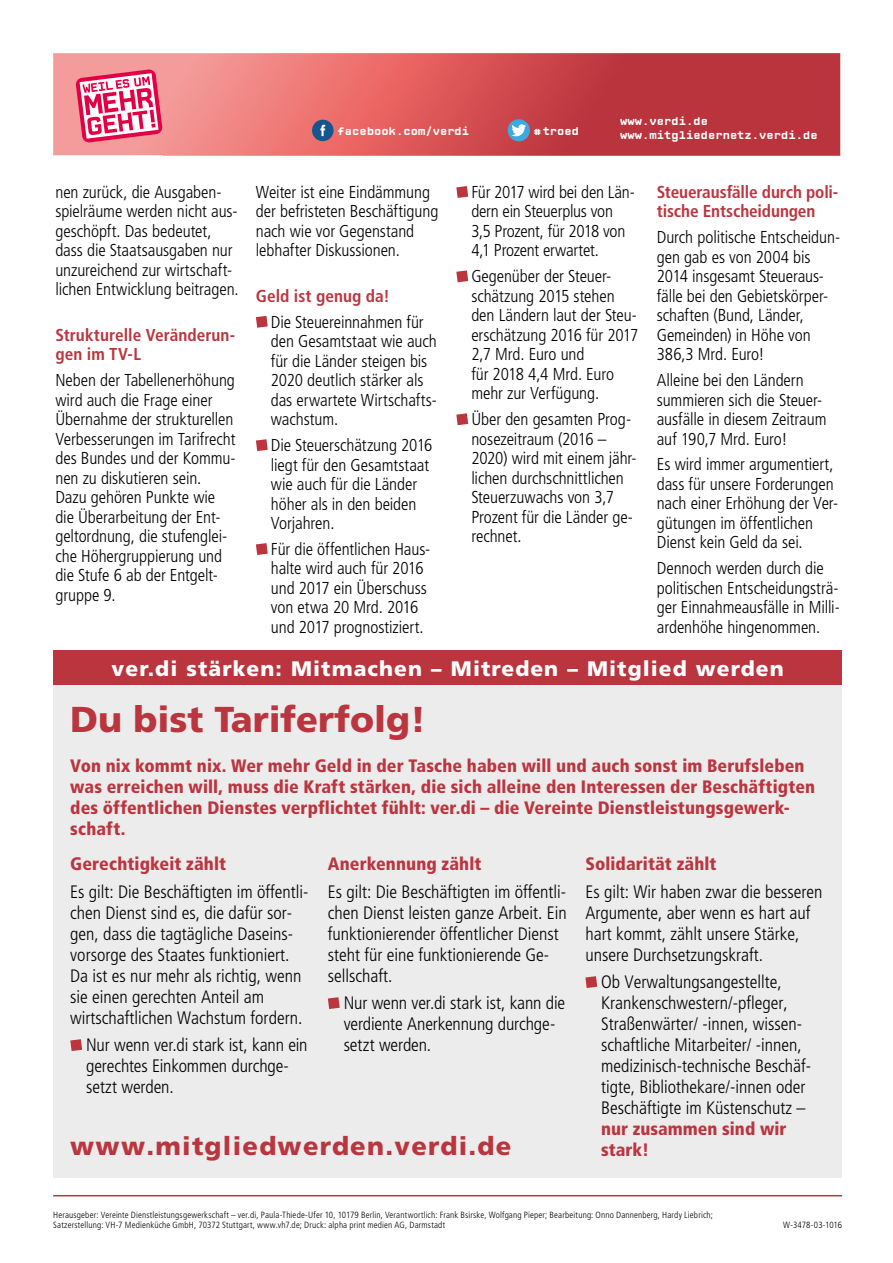
<style>
.page{position:relative;width:893px;height:1263px;background:#fff}
.page>*{position:absolute;margin:0;border:0;box-sizing:border-box;transform-origin:0 0}
.t1{font:900 36px "Frutiger LT Pro";color:#bb353e}
.t2{font:900 25.5px "Frutiger LT Pro";letter-spacing:.05em;color:#bb353e}
.t3{font:900 21px "Frutiger LT Pro";letter-spacing:.05em;color:#fff}
.t4{font:300 condensed 18px/21px "Frutiger LT Pro";color:#000}
.t5{font:900 condensed 18px/21px "Frutiger LT Pro";letter-spacing:.005em;color:#bb353e}
.t6{font:300 condensed 17.25px/19.5px "Frutiger LT Pro";letter-spacing:-.005em;color:#000}
.t7{font:700 condensed 17.25px/19.5px "Frutiger LT Pro";letter-spacing:-.005em;color:#bb353e}
.t8{font:700 11.25px/13.5px "CP Mono v 07";color:#fff}
.t9{font:300 condensed 9px/10.5px "Frutiger LT Pro";letter-spacing:.02em;color:#000}
.t10{font:300 condensed 9px "Frutiger LT Pro";letter-spacing:-.005em;color:#000}
</style>
<div class="page">
<hr style="left:53px;top:1195px;width:789px;height:1px;background:#bb353e">
<svg style="left:53px;top:53px;width:787px;height:103px;background:#d4595c"></svg>
<div style="left:508px;top:119px;width:22px;height:22px;background:#3aaae1;border-radius:50%"></div>
<svg style="left:511px;top:124px;width:15px;height:12px"></svg>
<div style="left:312px;top:120px;width:22px;height:21px;background:#14568d;border-radius:50%"></div>
<svg style="left:320px;top:125px;width:5px;height:11px"></svg>
<svg style="left:75px;top:69px;width:88px;height:74px"></svg>
<div style="left:53px;top:651px;width:789px;height:526px;background:#ececed"></div>
<div style="left:53px;top:651px;width:789px;height:34px;background:#bb353e"></div>
<svg style="left:70px;top:1039px;width:12px;height:12px"></svg>
<svg style="left:328px;top:997px;width:12px;height:12px"></svg>
<svg style="left:585px;top:976px;width:12px;height:12px"></svg>
<svg style="left:256px;top:316px;width:12px;height:12px"></svg>
<svg style="left:256px;top:439px;width:12px;height:12px"></svg>
<svg style="left:256px;top:543px;width:12px;height:12px"></svg>
<svg style="left:456px;top:186px;width:12px;height:12px"></svg>
<svg style="left:456px;top:270px;width:12px;height:12px"></svg>
<svg style="left:456px;top:413px;width:12px;height:12px"></svg>
<p class="t6" style="left:55px;top:182px;width:185px">nen zurück, die Ausgaben&shy;spielräume werden nicht aus&shy;geschöpft. Das bedeutet, dass die Staatsausgaben nur unzureichend zur wirtschaft&shy;lichen Entwicklung beitragen.</p>
<p class="t7" style="left:55px;top:325px;width:181px">Strukturelle Veränderun&shy;gen im TV-L</p>
<p class="t6" style="left:55px;top:371px;width:182px">Neben der Tabellenerhöhung wird auch die Frage einer<br>Übernahme der strukturellen<br>Verbesserungen im Tarifrecht des Bundes und der Kommu&shy;nen zu diskutieren sein.<br>Dazu gehören Punkte wie die Überarbeitung der Ent&shy;geltordnung, die stufenglei&shy;che Höhergruppierung und die Stufe 6 ab der Entgelt&shy;gruppe 9.</p>
<p class="t8" style="left:338px;top:124px;width:133px">facebook.com/verdi</p>
<p class="t8" style="left:534px;top:124px;width:47px">#troed</p>
<p class="t8" style="left:620px;top:115px;width:199px">www.verdi.de www.mitgliedernetz.verdi.de</p>
<p class="t6" style="left:256px;top:182px;width:184px">Weiter ist eine Eindämmung der befristeten Beschäftigung nach wie vor Gegenstand lebhafter Diskussionen.</p>
<p class="t7" style="left:256px;top:286px;width:135px">Geld ist genug da!</p>
<p class="t6" style="left:271px;top:312px;width:167px">Die Steuereinnahmen für den Gesamtstaat wie auch für die Länder steigen bis<br>2020 deutlich stärker als das erwartete Wirtschafts&shy;wachstum.</p>
<p class="t6" style="left:271px;top:436px;width:163px">Die Steuerschätzung 2016 liegt für den Gesamtstaat wie auch für die Länder höher als in den beiden<br>Vorjahren.</p>
<p class="t6" style="left:271px;top:539px;width:161px">Für die öffentlichen Haus&shy;halte wird auch für 2016 und 2017 ein Überschuss von etwa 20 Mrd. 2016 und 2017 prognostiziert.</p>
<p class="t6" style="left:471px;top:182px;width:165px">Für 2017 wird bei den Län&shy;dern ein Steuerplus von<br>3,5 Prozent, für 2018 von<br>4,1 Prozent erwartet.</p>
<p class="t6" style="left:471px;top:267px;width:168px">Gegenüber der Steuer&shy;schätzung 2015 stehen den Ländern laut der Steu&shy;erschätzung 2016 für 2017<br>2,7 Mrd. Euro und<br>für 2018 4,4 Mrd. Euro mehr zur Verfügung.</p>
<p class="t6" style="left:471px;top:410px;width:167px">Über den gesamten Prog&shy;nosezeitraum (2016 –<br>2020) wird mit einem jähr&shy;lichen durchschnittlichen<br>Steuerzuwachs von 3,7<br>Prozent für die Länder ge&shy;rechnet.</p>
<p class="t7" style="left:657px;top:182px;width:183px">Steuerausfälle durch poli&shy;tische Entscheidungen</p>
<p class="t6" style="left:657px;top:228px;width:185px">Durch politische Entscheidun&shy;gen gab es von 2004 bis<br>2014 insgesamt Steueraus&shy;fälle bei den Gebietskörper&shy;schaften (Bund, Länder,<br>Gemeinden) in Höhe von<br>386,3 Mrd. Euro!</p>
<p class="t6" style="left:657px;top:371px;width:171px">Alleine bei den Ländern summieren sich die Steuer&shy;ausfälle in diesem Zeitraum auf 190,7 Mrd. Euro!</p>
<p class="t6" style="left:657px;top:455px;width:183px">Es wird immer argumentiert, dass für unsere Forderungen nach einer Erhöhung der Ver&shy;gütungen im öffentlichen<br>Dienst kein Geld da sei.</p>
<p class="t6" style="left:657px;top:559px;width:185px">Dennoch werden durch die politischen Entscheidungsträ&shy;ger Einnahmeausfälle in Milli&shy;ardenhöhe hingenommen.</p>
<p class="t3" style="left:112px;top:655px;width:673px">ver.di stärken: Mitmachen – Mitreden – Mitglied werden</p>
<h1 class="t1" style="left:70px;top:698px;width:357px">Du bist Tariferfolg!</h1>
<p class="t5" style="left:70px;top:755px;width:746px">Von nix kommt nix. Wer mehr Geld in der Tasche haben will und auch sonst im Berufsleben was erreichen will, muss die Kraft stärken, die sich alleine den Interessen der Beschäftigten des öffentlichen Dienstes verpflichtet fühlt: ver.di – die Vereinte Dienstleistungsgewerk&shy;schaft.</p>
<p class="t5" style="left:70px;top:853px;width:157px">Gerechtigkeit zählt</p>
<p class="t4" style="left:70px;top:881px;width:240px">Es gilt: Die Beschäftigten im öffentli&shy;chen Dienst sind es, die dafür sor&shy;gen, dass die tagtägliche Daseins&shy;vorsorge des Staates funktioniert.<br>Da ist es nur mehr als richtig, wenn sie einen gerechten Anteil am wirtschaftlichen Wachstum fordern.</p>
<p class="t4" style="left:86px;top:1034px;width:223px">Nur wenn ver.di stark ist, kann ein gerechtes Einkommen durchge&shy;setzt werden.</p>
<p class="t5" style="left:328px;top:853px;width:155px">Anerkennung zählt</p>
<p class="t4" style="left:328px;top:881px;width:240px">Es gilt: Die Beschäftigten im öffentli&shy;chen Dienst leisten ganze Arbeit. Ein funktionierender öffentlicher Dienst steht für eine funktionierende Ge&shy;sellschaft.</p>
<p class="t4" style="left:344px;top:992px;width:223px">Nur wenn ver.di stark ist, kann die verdiente Anerkennung durchge&shy;setzt werden.</p>
<h2 class="t2" style="left:70px;top:1131px;width:443px">www.mitgliedwerden.verdi.de</h2>
<p class="t5" style="left:585px;top:853px;width:133px">Solidarität zählt</p>
<p class="t4" style="left:585px;top:881px;width:238px">Es gilt: Wir haben zwar die besseren<br>Argumente, aber wenn es hart auf hart kommt, zählt unsere Stärke, unsere Durchsetzungskraft.</p>
<p class="t4" style="left:601px;top:971px;width:211px">Ob Verwaltungsangestellte, Krankenschwestern/-pfleger, Straßenwärter/ -innen, wissen&shy;schaftliche Mitarbeiter/ -innen, medizinisch-technische Beschäf&shy;tigte, Bibliothekare/-innen oder Beschäftigte im Küstenschutz –</p>
<p class="t5" style="left:601px;top:1118px;width:187px">nur zusammen sind wir stark!</p>
<p class="t9" style="left:53px;top:1209px;width:661px">Herausgeber: Vereinte Dienstleistungsgewerkschaft – ver.di, Paula-Thiede-Ufer 10, 10179 Berlin, Verantwortlich: Frank Bsirske, Wolfgang Pieper; Bearbeitung: Onno Dannenberg, Hardy Liebrich;<br>Satzerstellung: VH-7 Medienküche GmbH, 70372 Stuttgart, www.vh7.de; Druck: alpha print medien AG, Darmstadt</p>
<p class="t10" style="left:783px;top:1220px;width:60px">W-3478-03-1016</p>
</div>
